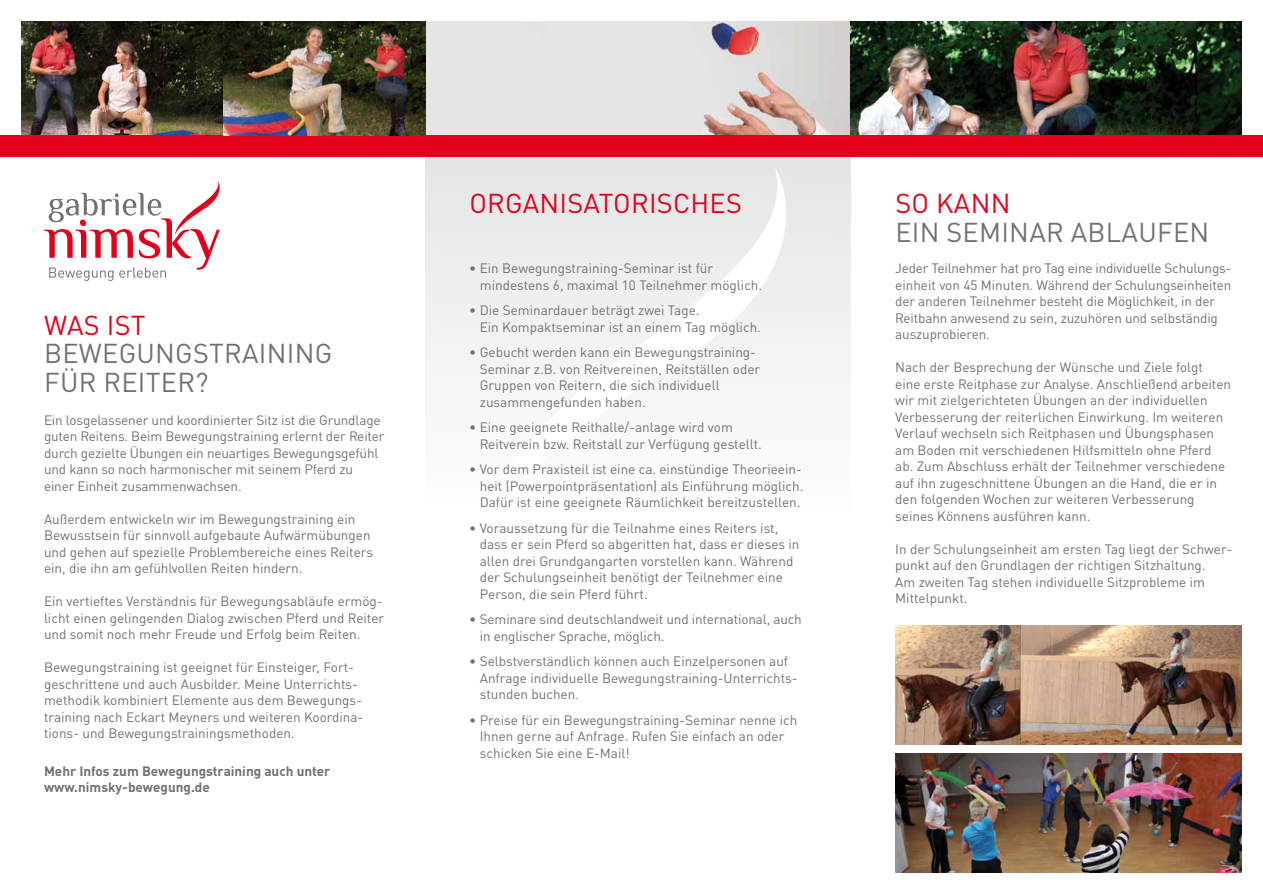
<style>
.page{position:relative;width:1263px;height:893px;background:#fff}
.page>*{position:absolute;margin:0;border:0;box-sizing:border-box;transform-origin:0 0}
.t1{font:27px/28.5px "DINOT";letter-spacing:.01em;color:#707172}
.t2{font:27px "DINOT";letter-spacing:.01em;color:#e2001a}
.t3{font:13.5px/16.5px "DINOT";color:#707172}
.t4{font:700 13.5px/16.5px "DINOT";color:#707172}
</style>
<div class="page">
<div style="left:425px;top:153px;width:425px;height:740px;background:linear-gradient(to bottom,#ebecec,#fff)"></div>
<img style="left:425px;top:21px;width:425px;height:114px">
<img style="left:850px;top:21px;width:392px;height:114px">
<img style="left:21px;top:21px;width:202px;height:114px">
<svg style="left:476px;top:168px;width:356px;height:376px;fill:#f4f5f5"></svg>
<div style="left:0;top:135px;width:1263px;height:22px;background:#e2001a"></div>
<svg style="left:44px;top:181px;width:176px;height:100px"></svg>
<img style="left:895px;top:625px;width:347px;height:119px">
<img style="left:895px;top:753px;width:347px;height:119px">
<img style="left:223px;top:21px;width:202px;height:114px">
<h1 class="t2" style="left:44px;top:308px;width:103px">Was ist</h1>
<h1 class="t1" style="left:44px;top:339px;width:290px">Bewegungstraining für Reiter?</h1>
<p class="t3" style="left:44px;top:411px;width:342px">Ein losgelassener und koordinierter Sitz ist die Grundlage guten Reitens. Beim Bewegungstraining erlernt der Reiter durch gezielte Ü bungen ein neuartiges Bewegungsgefühl und kann so noch harmonischer mit seinem Pferd zu einer Einheit zusammenwachsen.</p>
<p class="t3" style="left:44px;top:510px;width:331px">Außerdem entwickeln wir im Bewegungstraining ein Bewusstsein für sinnvoll aufgebaute Aufwärmübungen und gehen auf spezielle Problembereiche eines Reiters ein, die ihn am gefühlvollen Reiten hindern.</p>
<p class="t3" style="left:44px;top:593px;width:342px;text-align:justify">Ein vertieftes Verständnis für Bewegungsabläufe ermög&shy;licht einen gelingenden Dialog zwischen Pferd und Reiter und somit noch mehr Freude und Erfolg beim Reiten.</p>
<p class="t3" style="left:44px;top:659px;width:321px">Bewegungstraining ist geeignet für Einsteiger, Fort&shy;geschrittene und auch Ausbilder. Meine U nterrichts&shy;methodik kombiniert Elemente aus dem Bewegungs&shy;training nach Eckart Meyners und weiteren Koordina&shy;tions- und Bewegungstrainingsmethoden.</p>
<p class="t4" style="left:44px;top:762px;width:288px">Mehr Infos zum Bewegungstraining auch unter www.nimsky-bewegung.de</p>
<h1 class="t2" style="left:469px;top:186px;width:274px">Organisatorisch es</h1>
<p class="t3" style="left:480px;top:260px;width:284px;text-indent:-11px">• Ein Bewegungstraining-Seminar ist für mindestens 6, maximal 10 Teilnehmer möglich.</p>
<p class="t3" style="left:480px;top:302px;width:283px;text-indent:-11px">• Die Seminardauer beträgt zwei Tage.<br>Ein Kompaktseminar ist an einem Tag möglich.</p>
<p class="t3" style="left:480px;top:344px;width:282px;text-indent:-11px">• Gebucht werden kann ein Bewegungstraining-Seminar z.B. von Reitvereinen, Reitställen oder Gruppen von Reitern, die sich individuell zusammengefunden haben.</p>
<p class="t3" style="left:480px;top:419px;width:284px;text-indent:-11px">• Eine geeignete Reithalle/-anlage wird vom<br>Reitverein bzw. Reitstall zur Verfügung gestellt.</p>
<p class="t3" style="left:480px;top:461px;width:325px;text-align:justify;text-indent:-11px">• Vor dem Praxisteil ist eine ca. einstündige Theorieein&shy;heit (Powerpointpräsentation) als Einführung möglich.<br>Dafür ist eine geeignete Räumlichkeit bereitzustellen.</p>
<p class="t3" style="left:480px;top:519px;width:321px;text-indent:-11px">• Voraussetzung für die Teilnahme eines Reiters ist, dass er sein Pferd so abgeritten hat, dass er dieses in allen drei Grundgangarten vorstellen kann. Während der Schulungseinheit benötigt der Teilnehmer eine Person, die sein Pferd führt.</p>
<p class="t3" style="left:480px;top:611px;width:324px;text-indent:-11px">• Seminare sind deutschlandweit und international, auch in englischer Sprache, möglich.</p>
<p class="t3" style="left:480px;top:653px;width:319px;text-indent:-11px">• Selbstverständlich können auch Einzelpersonen auf<br>Anfrage individuelle Bewegungstraining-U nterrichts&shy;stunden buchen.</p>
<p class="t3" style="left:480px;top:711px;width:319px;text-indent:-11px">• Preise für ein Bewegungstraining-Seminar nenne ich<br>I hnen gerne auf Anfrage. Rufen Sie einfach an oder schicken Sie eine E-Mail!</p>
<h1 class="t2" style="left:895px;top:186px;width:117px">So kann</h1>
<h1 class="t1" style="left:895px;top:217px;width:315px">ein Seminar ablaufen</h1>
<p class="t3" style="left:895px;top:260px;width:338px">Jeder Teilnehmer hat pro Tag eine individuelle Schulungs&shy;einheit von 45 M inuten. Während der Schulungseinheiten der anderen Teilnehmer besteht die Möglichkeit, in der Reitbahn anwesend zu sein, zuzuhören und selbständig auszuprobieren.</p>
<p class="t3" style="left:895px;top:359px;width:337px">Nach der Besprechung der Wünsche und Ziele folgt eine erste Reitphase zur Analyse. Anschließend arbeiten wir mit zielgerichteten Ü bungen an der individuellen Verbesserung der reiterlichen Einwirkung. I m weiteren Verlauf wechseln sich Reitphasen und Ü bungsphasen am Boden mit verschiedenen Hilfsmitteln ohne Pferd ab. Zum Abschluss erhält der Teilnehmer verschiedene auf ihn zugeschnittene Ü bungen an die Hand, die er in den folgenden Wochen zur weiteren Verbesserung seines Könnens ausführen kann.</p>
<p class="t3" style="left:895px;top:540px;width:339px">I n der Schulungseinheit am ersten Tag liegt der Schwer&shy;punkt auf den Grundlagen der richtigen Sitzhaltung.<br>Am zweiten Tag stehen individuelle Sitzprobleme im<br>M ittelpunkt.</p>
</div>
